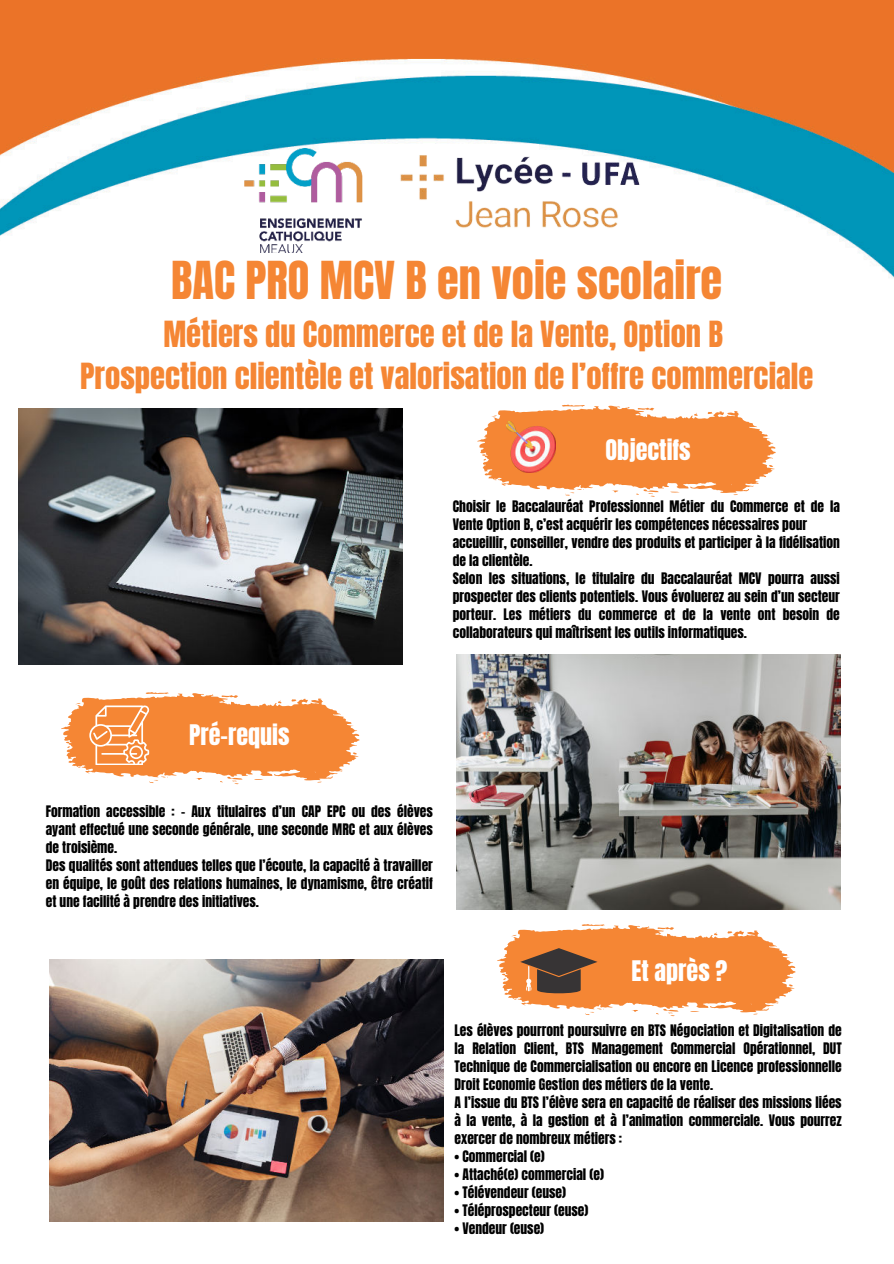
<style>
.page{position:relative;width:894px;height:1264px;background:#fff}
.page>*{position:absolute;margin:0;border:0;box-sizing:border-box;transform-origin:0 0}
.t1{font:44.4px "Anton";color:#f58634}
.t2{font:30.6px/42.8px "Anton";color:#f58634;text-align:center}
.t3{font:24.15px "Anton";color:#fff}
.t4{font:13.5px/18px "Anton";color:#000}
</style>
<div class="page">
<img style="left:0;top:0;width:893px;height:1222px">
<img style="left:19px;top:408px;width:383px;height:256px">
<img style="left:49px;top:959px;width:394px;height:262px">
<img style="left:242px;top:149px;width:121px;height:103px">
<img style="left:388px;top:149px;width:264px;height:98px">
<svg style="left:477px;top:404px;width:298px;height:92px"></svg>
<img style="left:506px;top:422px;width:49px;height:50px">
<svg style="left:61px;top:692px;width:298px;height:92px"></svg>
<svg style="left:497px;top:923px;width:298px;height:93px"></svg>
<img style="left:456px;top:654px;width:384px;height:255px">
<h1 class="t1" style="left:171px;top:258px;width:552px">BAC PRO MCV B en voie scolaire</h1>
<h2 class="t2" style="left:80px;top:315px;width:734px">Métiers du Commerce et de la Vente, Option B<br>Prospection clientèle et valorisation de l’offre commerciale</h2>
<h3 class="t3" style="left:605px;top:437px;width:87px">Objectifs</h3>
<p class="t4" style="left:452px;top:498px;width:388px">Choisir le Baccalauréat Professionnel Métier du Commerce et de la Vente Option B, c’est acquérir les compétences nécessaires pour accueillir, conseiller, vendre des produits et participer à la fidélisation de la clientèle.<br>Selon les situations, le titulaire du Baccalauréat MCV pourra aussi prospecter des clients potentiels. Vous évoluerez au sein d’un secteur porteur. Les métiers du commerce et de la vente ont besoin de collaborateurs qui maîtrisent les outils informatiques.</p>
<h3 class="t3" style="left:189px;top:722px;width:102px">Pré-requis</h3>
<p class="t4" style="left:46px;top:803px;width:388px">Formation accessible : - Aux titulaires d’un CAP EPC ou des élèves ayant effectué une seconde générale, une seconde MRC et aux élèves de troisième.<br>Des qualités sont attendues telles que l’écoute, la capacité à travailler en équipe, le goût des relations humaines, le dynamisme, être créatif et une facilité à prendre des initiatives.</p>
<h3 class="t3" style="left:631px;top:958px;width:97px">Et après ?</h3>
<p class="t4" style="left:454px;top:1022px;width:388px">Les élèves pourront poursuivre en BTS Négociation et Digitalisation de la Relation Client, BTS Management Commercial Opérationnel, DUT Technique de Commercialisation ou encore en Licence professionnelle Droit Economie Gestion des métiers de la vente.<br>A l’issue du BTS l’élève sera en capacité de réaliser des missions liées à la vente, à la gestion et à l’animation commerciale. Vous pourrez exercer de nombreux métiers :</p>
<p class="t4" style="left:454px;top:1148px;width:92px">• Commercial (e)</p>
<p class="t4" style="left:454px;top:1166px;width:151px">• Attaché(e) commercial (e)</p>
<p class="t4" style="left:454px;top:1184px;width:113px">• Télévendeur (euse)</p>
<p class="t4" style="left:454px;top:1202px;width:135px">• Téléprospecteur (euse)</p>
<p class="t4" style="left:454px;top:1220px;width:91px">• Vendeur (euse)</p>
</div>
